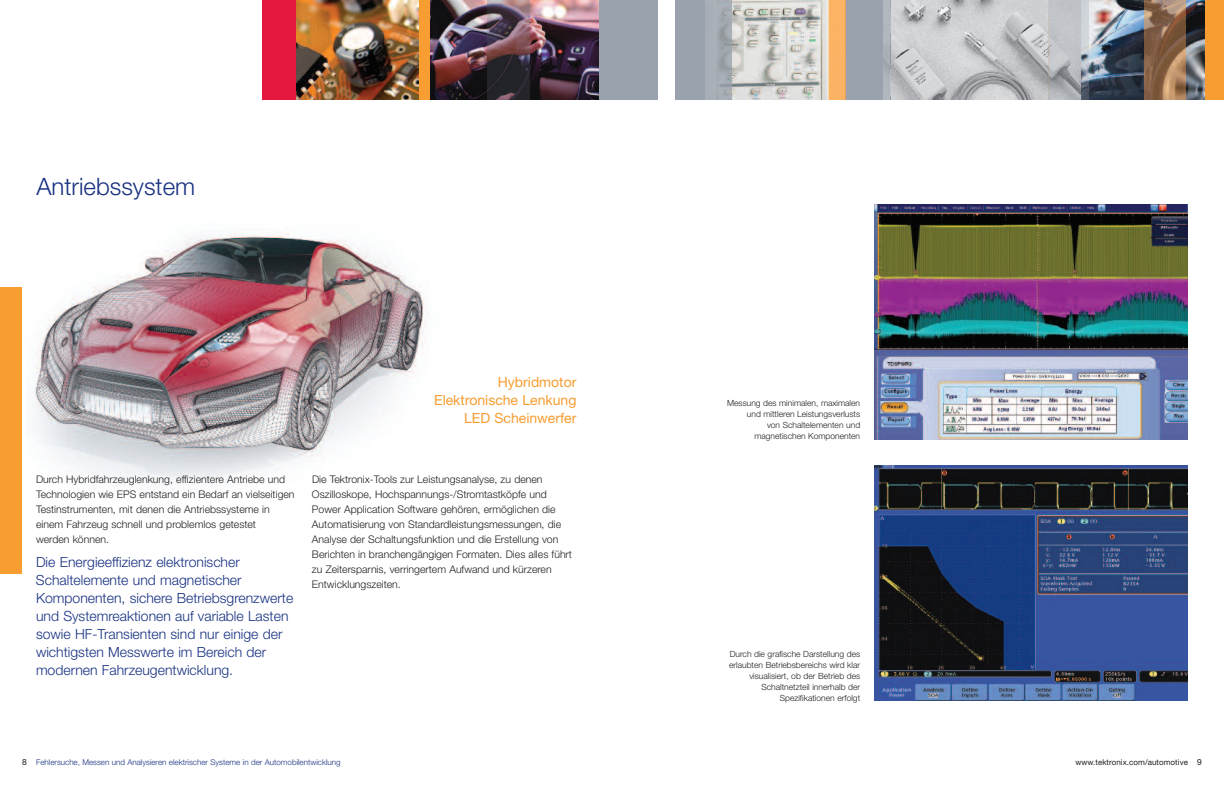
<style>
.page{position:relative;width:1224px;height:792px;background:#fff}
.page>*{position:absolute;margin:0;border:0;box-sizing:border-box;transform-origin:0 0}
.t1{font:24px "Helvetica Neue Light TT";color:#183181}
.t2{font:14px/18px "Helvetica Neue Light TT";color:#183181}
.t3{font:14px/18px "Helvetica Neue";color:#f89d31;text-align:right}
.t4{font:10.5px/15px "Helvetica Neue Light TT";color:#231f20}
.t5{font:8.5px/11px "Helvetica Neue Light TT";color:#231f20;text-align:right}
.t6{font:8px "Helvetica Neue Light TT";color:#183181}
.t7{font:8px "Helvetica Neue";letter-spacing:.005em;color:#231f20}
.s1{font-family:"Helvetica Neue";font-size:8.5px;color:#231f20}
.s2{font-size:8.5px}
</style>
<div class="page">
<img style="left:34px;top:233px;width:394px;height:248px">
<img style="left:874px;top:465px;width:314px;height:235px">
<img style="left:874px;top:204px;width:314px;height:235px">
<img style="left:430px;top:0;width:415px;height:99px">
<img style="left:882px;top:0;width:323px;height:99px">
<img style="left:296px;top:0;width:124px;height:99px">
<div style="left:845px;top:0;width:37px;height:99px;background:#9aa2ad"></div>
<div style="left:1205px;top:0;width:19px;height:99px;background:#f89d31"></div>
<div style="left:262px;top:0;width:34px;height:99px;background:#e4183e"></div>
<img style="left:1144px;top:0;width:41px;height:99px">
<img style="left:705px;top:0;width:27px;height:99px">
<img style="left:488px;top:0;width:42px;height:99px">
<div style="left:599px;top:0;width:106px;height:99px;background:#9aa2ad"></div>
<div style="left:658px;top:0;width:17px;height:99px;background:#fff"></div>
<div style="left:420px;top:0;width:10px;height:99px;background:#f89d31"></div>
<div style="left:0;top:287px;width:22px;height:287px;background:#f89d31"></div>
<h1 class="t1" style="left:37px;top:172px;width:160px">Antriebssystem</h1>
<h2 class="t3" style="left:434px;top:373px;width:144px">Hybridmotor<br>Elektronische Lenkung<br>LED Scheinwerfer</h2>
<p class="t4" style="left:36px;top:472px;width:260px">Durch Hybridfahrzeuglenkung, effizientere Antriebe und Technologien wie EPS entstand ein Bedarf an vielseitigen Testinstrumenten, mit denen die Antriebssysteme in einem Fahrzeug schnell und problemlos getestet<br>werden können.</p>
<p class="t2" style="left:36px;top:553px;width:259px">Die Energieeffizienz elektronischer Schaltelemente und magnetischer Komponenten, sichere Betriebsgrenzwerte und Systemreaktionen auf variable Lasten sowie HF-Transienten sind nur einige der wichtigsten Messwerte im Bereich der modernen Fahrzeugentwicklung.</p>
<p class="t4" style="left:312px;top:472px;width:262px">Die Tektronix-Tools zur Leistungsanalyse, zu denen Oszilloskope, Hochspannungs-/Stromtastköpfe und Power Application Software gehören, ermöglichen die Automatisierung von Standardleistungsmessungen, die Analyse der Schaltungsfunktion und die Erstellung von Berichten in branchengängigen Formaten. Dies alles führt zu Zeitersparnis, verringertem Aufwand und kürzeren Entwicklungszeiten.</p>
<p class="t6" style="left:22px;top:758px;width:320px"><span class="s1">8</span> Fehlersuche, Messen und Analysieren elektrischer Systeme in der Automobilentwicklung</p>
<p class="t5" style="left:727px;top:397px;width:135px">Messung des minimalen, maximalen und mittleren Leistungsverlusts<br>von Schaltelementen und magnetischen Komponenten</p>
<p class="t5" style="left:729px;top:648px;width:133px">Durch die grafische Darstellung des erlaubten Betriebsbereichs wird klar visualisiert, ob der Betrieb des Schaltnetzteil innerhalb der Spezifikationen erfolgt</p>
<p class="t7" style="left:1075px;top:757px;width:128px">www.tektronix.com/automotive <span class="s2">9</span></p>
</div>
